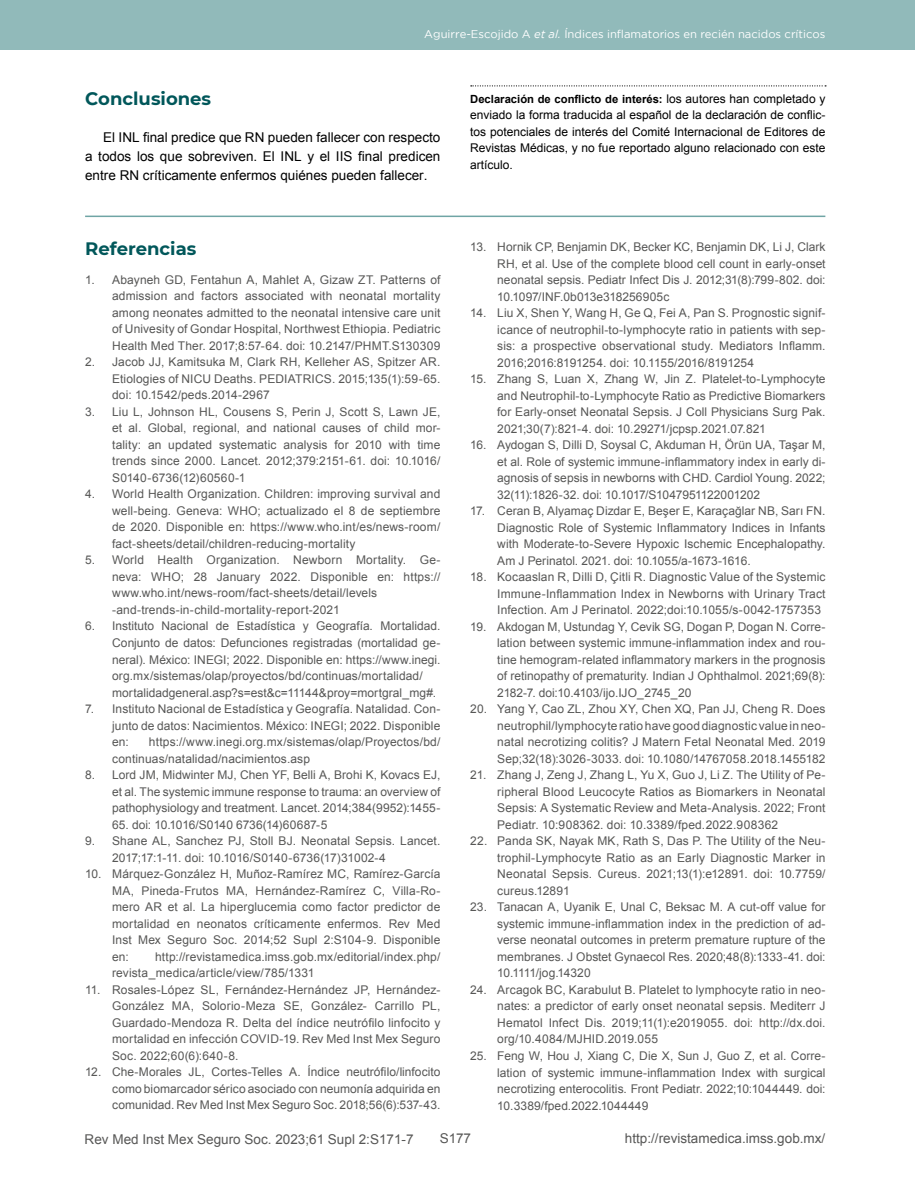
<style>
.page{position:relative;width:915px;height:1191px;background:#fff}
.page>*{position:absolute;margin:0;border:0;box-sizing:border-box;transform-origin:0 0}
.t1{font:700 18px "Montserrat";color:#01575a}
.t2{font:13.5px/18.8px "Arial";color:#000;text-align:justify}
.t3{font:13.5px "Arial";color:#575756}
.t4{font:12px/16.5px "Arial";letter-spacing:.01em;color:#575756;text-align:justify}
.t5{font:12px/16.5px "Arial";color:#000;text-align:justify}
.t6{font:11.25px "Gotham";color:#fff}
.t7{font:700 11.25px "Arial";color:#000}
.s1{font-style:italic}
.s2{font-weight:400;font-size:12px}
</style>
<div class="page">
<div style="left:0;top:0;width:914px;height:50px;background:#91baba"></div>
<svg style="left:470px;top:85px;width:355px;height:1px"></svg>
<hr style="left:85px;top:215px;width:740px;height:2px;background:#6fa5a5">
<p class="t6" style="left:424px;top:28px;width:402px">Aguirre-Escojido A <span class="s1">et al.</span> Índices inflamatorios en recién nacidos críticos</p>
<h1 class="t1" style="left:85px;top:85px;width:127px">Conclusiones</h1>
<p class="t2" style="left:85px;top:128px;width:357px;text-indent:18px">El INL final predice que RN pueden fallecer con respecto a todos los que sobreviven. El INL y el IIS final predicen entre RN críticamente enfermos quiénes pueden fallecer.</p>
<h1 class="t1" style="left:85px;top:235px;width:113px">Referencias</h1>
<p class="t4" style="left:112px;top:271px;width:330px;text-indent:-27px">1. Abayneh GD, Fentahun A, Mahlet A, Gizaw ZT. Patterns of admission and factors associated with neonatal mortality among neonates admitted to the neonatal intensive care unit of Univesity of Gondar Hospital, Northwest Ethiopia. Pediatric Health Med Ther. 2017;8:57-64. doi: 10.2147/PHMT.S130309</p>
<p class="t4" style="left:112px;top:354px;width:330px;text-indent:-27px">2. Jacob JJ, Kamitsuka M, Clark RH, Kelleher AS, Spitzer AR.<br>Etiologies of NICU Deaths. PEDIATRICS. 2015;135(1):59-65. doi: 10.1542/peds.2014-2967</p>
<p class="t4" style="left:112px;top:403px;width:330px;text-indent:-27px">3. Liu L, Johnson HL, Cousens S, Perin J, Scott S, Lawn JE, et al. Global, regional, and national causes of child mor&shy;tality: an updated systematic analysis for 2010 with time trends since 2000. Lancet. 2012;379:2151-61. doi: 10.1016/ S0140-6736(12)60560-1</p>
<p class="t4" style="left:112px;top:486px;width:330px;text-indent:-27px">4. World Health Organization. Children: improving survival and well-being. Geneva: WHO; actualizado el 8 de septiembre de 2020. Disponible en: https://www.who.int/es/news-room/ fact-sheets/detail/children-reducing-mortality</p>
<p class="t4" style="left:112px;top:552px;width:330px;text-align:left;text-indent:-27px">5. World Health Organization. Newborn Mortality. Ge&shy;neva: WHO; 28 January 2022. Disponible en: https:// www.who.int/news-room/fact-sheets/detail/levels -and-trends-in-child-mortality-report-2021</p>
<p class="t4" style="left:112px;top:618px;width:330px;text-align:left;text-indent:-27px">6. Instituto Nacional de Estadística y Geografía. Mortalidad.<br>Conjunto de datos: Defunciones registradas (mortalidad ge&shy;neral). México: INEGI; 2022. Disponible en: https://www.inegi. org.mx/sistemas/olap/proyectos/bd/continuas/mortalidad/ mortalidadgeneral.asp?s=est&amp;c=11144&amp;proy=mortgral_mg#.</p>
<p class="t4" style="left:112px;top:700px;width:330px;text-indent:-27px">7. Instituto Nacional de Estadística y Geografía. Natalidad. Con&shy;junto de datos: Nacimientos. México: INEGI; 2022. Disponible en:</p>
<p class="t4" style="left:112px;top:733px;width:330px;text-indent:37px">https://www.inegi.org.mx/sistemas/olap/Proyectos/bd/ continuas/natalidad/nacimientos.asp</p>
<p class="t4" style="left:112px;top:766px;width:330px;text-indent:-27px">8. Lord JM, Midwinter MJ, Chen YF, Belli A, Brohi K, Kovacs EJ, et al. The systemic immune response to trauma: an overview of pathophysiology and treatment. Lancet. 2014;384(9952):1455-</p>
<p class="t4" style="left:112px;top:816px;width:217px">65. doi: 10.1016/S0140 6736(14)60687-5</p>
<p class="t4" style="left:112px;top:832px;width:330px;text-indent:-27px">9. Shane AL, Sanchez PJ, Stoll BJ. Neonatal Sepsis. Lancet.<br>2017;17:1-11. doi: 10.1016/S0140-6736(17)31002-4</p>
<p class="t4" style="left:112px;top:865px;width:330px;text-indent:-27px">10. Márquez-González H, Muñoz-Ramírez MC, Ramírez-García MA, Pineda-Frutos MA, Hernández-Ramírez C, Villa-Ro&shy;mero AR et al. La hiperglucemia como factor predictor de mortalidad en neonatos críticamente enfermos. Rev Med Inst Mex Seguro Soc. 2014;52 Supl 2:S104-9. Disponible en:</p>
<p class="t4" style="left:112px;top:948px;width:330px;text-indent:43px">http://revistamedica.imss.gob.mx/editorial/index.php/ revista_medica/article/view/785/1331</p>
<p class="t4" style="left:112px;top:981px;width:330px;text-indent:-27px">11. Rosales-López SL, Fernández-Hernández JP, Hernández-González MA, Solorio-Meza SE, González- Carrillo PL, Guardado-Mendoza R. Delta del índice neutrófilo linfocito y mortalidad en infección COVID-19. Rev Med Inst Mex Seguro Soc. 2022;60(6):640-8.</p>
<p class="t4" style="left:112px;top:1063px;width:330px;text-indent:-27px">12. Che-Morales JL, Cortes-Telles A. Índice neutrófilo/linfocito como biomarcador sérico asociado con neumonía adquirida en comunidad. Rev Med Inst Mex Seguro Soc. 2018;56(6):537-43.</p>
<p class="t7" style="left:470px;top:92px;width:357px">Declaración de conflicto de interés: <span class="s2">los autores han completado y</span></p>
<p class="t5" style="left:470px;top:107px;width:357px">enviado la forma traducida al español de la declaración de conflic&shy;tos potenciales de interés del Comité Internacional de Editores de Revistas Médicas, y no fue reportado alguno relacionado con este artículo.</p>
<p class="t4" style="left:497px;top:239px;width:330px;text-indent:-27px">13. Hornik CP, Benjamin DK, Becker KC, Benjamin DK, Li J, Clark RH, et al. Use of the complete blood cell count in early-onset neonatal sepsis. Pediatr Infect Dis J. 2012;31(8):799-802. doi:<br>10.1097/INF.0b013e318256905c</p>
<p class="t4" style="left:497px;top:305px;width:330px;text-indent:-27px">14. Liu X, Shen Y, Wang H, Ge Q, Fei A, Pan S. Prognostic signif&shy;icance of neutrophil-to-lymphocyte ratio in patients with sep&shy;sis: a prospective observational study. Mediators Inflamm.<br>2016;2016:8191254. doi: 10.1155/2016/8191254</p>
<p class="t4" style="left:497px;top:371px;width:330px;text-indent:-27px">15. Zhang S, Luan X, Zhang W, Jin Z. Platelet-to-Lymphocyte and Neutrophil-to-Lymphocyte Ratio as Predictive Biomarkers for Early-onset Neonatal Sepsis. J Coll Physicians Surg Pak.<br>2021;30(7):821-4. doi: 10.29271/jcpsp.2021.07.821</p>
<p class="t4" style="left:497px;top:437px;width:330px;text-indent:-27px">16. Aydogan S, Dilli D, Soysal C, Akduman H, Örün UA, Taşar M, et al. Role of systemic immune-inflammatory index in early di&shy;agnosis of sepsis in newborns with CHD. Cardiol Young. 2022; 32(11):1826-32. doi: 10.1017/S1047951122001202</p>
<p class="t4" style="left:497px;top:503px;width:330px;text-indent:-27px">17. Ceran B, Alyamaç Dizdar E, Beşer E, Karaçağlar NB, Sarı FN.<br>Diagnostic Role of Systemic Inflammatory Indices in Infants with Moderate-to-Severe Hypoxic Ischemic Encephalopathy.<br>Am J Perinatol. 2021. doi: 10.1055/a-1673-1616.</p>
<p class="t4" style="left:497px;top:569px;width:330px;text-indent:-27px">18. Kocaaslan R, Dilli D, Çitli R. Diagnostic Value of the Systemic Immune-Inflammation Index in Newborns with Urinary Tract Infection. Am J Perinatol. 2022;doi:10.1055/s-0042-1757353</p>
<p class="t4" style="left:497px;top:618px;width:330px;text-indent:-27px">19. Akdogan M, Ustundag Y, Cevik SG, Dogan P, Dogan N. Corre&shy;lation between systemic immune-inflammation index and rou&shy;tine hemogram-related inflammatory markers in the prognosis of retinopathy of prematurity. Indian J Ophthalmol. 2021;69(8):<br>2182-7. doi:10.4103/ijo.IJO_2745_20</p>
<p class="t4" style="left:497px;top:701px;width:330px;text-indent:-27px">20. Yang Y, Cao ZL, Zhou XY, Chen XQ, Pan JJ, Cheng R. Does neutrophil/lymphocyte ratio have good diagnostic value in neo&shy;natal necrotizing colitis? J Matern Fetal Neonatal Med. 2019<br>Sep;32(18):3026-3033. doi: 10.1080/14767058.2018.1455182</p>
<p class="t4" style="left:497px;top:767px;width:330px;text-indent:-27px">21. Zhang J, Zeng J, Zhang L, Yu X, Guo J, Li Z. The Utility of Pe&shy;ripheral Blood Leucocyte Ratios as Biomarkers in Neonatal Sepsis: A Systematic Review and Meta-Analysis. 2022; Front Pediatr. 10:908362. doi: 10.3389/fped.2022.908362</p>
<p class="t4" style="left:497px;top:833px;width:330px;text-indent:-27px">22. Panda SK, Nayak MK, Rath S, Das P. The Utility of the Neu&shy;trophil-Lymphocyte Ratio as an Early Diagnostic Marker in Neonatal Sepsis. Cureus. 2021;13(1):e12891. doi: 10.7759/ cureus.12891</p>
<p class="t4" style="left:497px;top:899px;width:330px;text-indent:-27px">23. Tanacan A, Uyanik E, Unal C, Beksac M. A cut-off value for systemic immune-inflammation index in the prediction of ad&shy;verse neonatal outcomes in preterm premature rupture of the membranes. J Obstet Gynaecol Res. 2020;48(8):1333-41. doi:<br>10.1111/jog.14320</p>
<p class="t4" style="left:497px;top:981px;width:330px;text-indent:-27px">24. Arcagok BC, Karabulut B. Platelet to lymphocyte ratio in neo&shy;nates: a predictor of early onset neonatal sepsis. Mediterr J Hematol Infect Dis. 2019;11(1):e2019055. doi: http://dx.doi. org/10.4084/MJHID.2019.055</p>
<p class="t4" style="left:497px;top:1047px;width:330px;text-indent:-27px">25. Feng W, Hou J, Xiang C, Die X, Sun J, Guo Z, et al. Corre&shy;lation of systemic immune-inflammation Index with surgical necrotizing enterocolitis. Front Pediatr. 2022;10:1044449. doi:<br>10.3389/fped.2022.1044449</p>
<p class="t3" style="left:85px;top:1130px;width:330px">Rev Med Inst Mex Seguro Soc. 2023;61 Supl 2:S171-7</p>
<p class="t3" style="left:439px;top:1129px;width:33px">S177</p>
<p class="t3" style="left:624px;top:1129px;width:202px">http://revistamedica.imss.gob.mx/</p>
</div>
